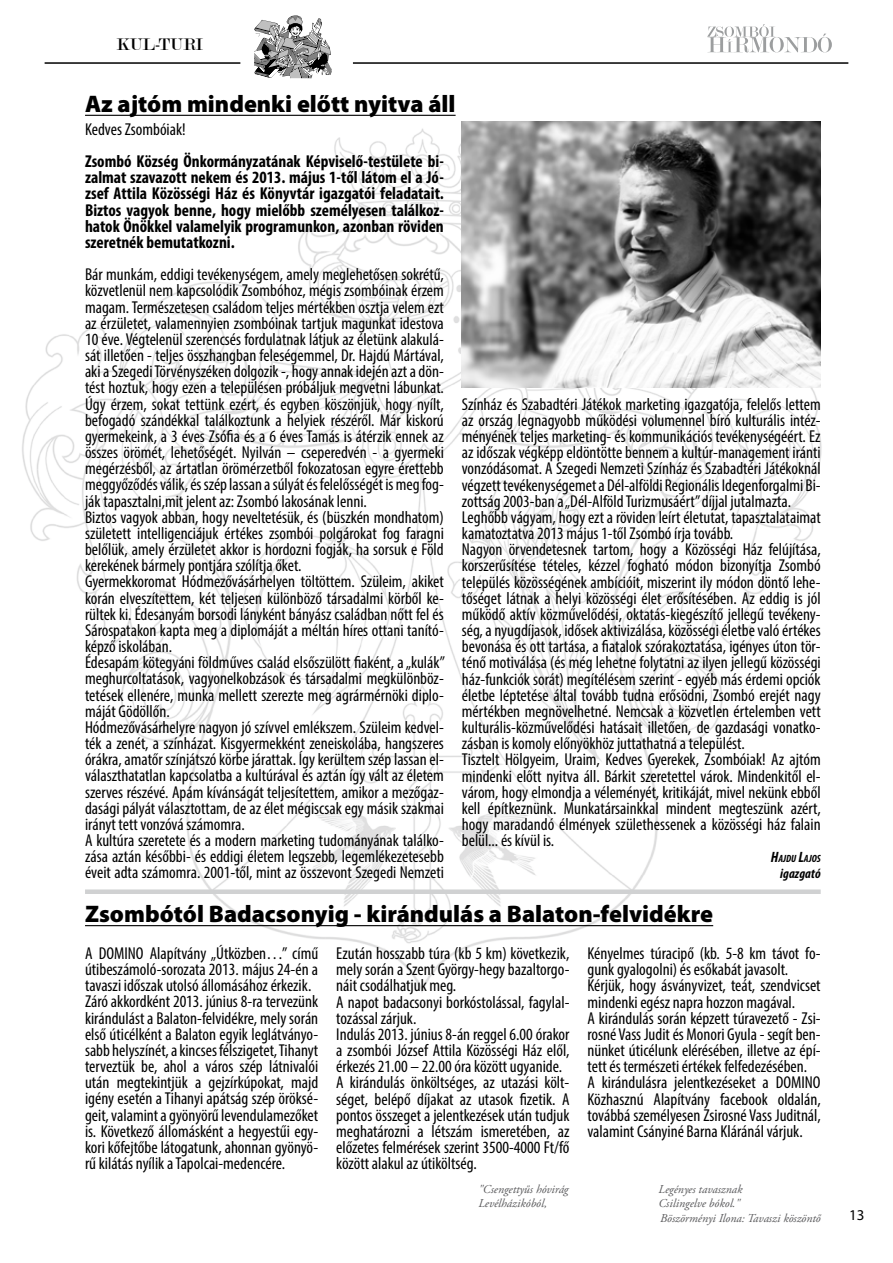
<style>
.page{position:relative;width:893px;height:1263px;background:#fff}
.page>*{position:absolute;margin:0;border:0;box-sizing:border-box;transform-origin:0 0}
.t1{font:900 24px "Myriad Pro";color:#000}
.t2{font:18px "Modern";letter-spacing:.01em;color:#000}
.t3{font:condensed 17.25px/16.2px "Myriad Pro";color:#000}
.t4{font:700 condensed 17.25px/16.2px "Myriad Pro";color:#000;text-align:justify}
.t5{font:15px "Myriad Pro";color:#000}
.t6{font:italic 700 condensed 13.5px "Myriad Pro";letter-spacing:.01em;color:#000}
.t7{font:italic 12px/14.4px "Adobe Garamond Pro";color:#58585a}
.t8{font:italic 700 condensed 10.5px "Myriad Pro";letter-spacing:.01em;color:#000}
.s1{font-size:15px}
</style>
<div class="page">
<img style="left:22px;top:114px;width:800px;height:878px">
<svg style="left:254px;top:16px;width:78px;height:63px"></svg>
<hr style="left:353px;top:62px;width:495px;height:2px;background:#000">
<hr style="left:45px;top:62px;width:195px;height:2px;background:#000">
<svg style="left:707px;top:24px;width:125px;height:28px"></svg>
<hr style="left:85px;top:115px;width:371px;height:1px;background:#000">
<img style="left:462px;top:121px;width:359px;height:267px">
<hr style="left:85px;top:925px;width:628px;height:1px;background:#000">
<div style="left:85px;top:889px;width:736px;height:5px;background:#d0d1d2"></div>
<p class="t2" style="left:116px;top:35px;width:78px">KUL-TURI</p>
<h1 class="t1" style="left:85px;top:90px;width:372px">Az ajtóm mindenki előtt nyitva áll</h1>
<p class="t3" style="left:85px;top:121px;width:102px">Kedves Zsombóiak!</p>
<p class="t4" style="left:85px;top:153px;width:360px">Zsombó Község Önkormányzatának Képviselő-testülete bi&shy;zalmat szavazott nekem és 2013. május 1-től látom el a Jó&shy;zsef Attila Közösségi Ház és Könyvtár igazgatói feladatait.<br>Biztos vagyok benne, hogy mielőbb személyesen találkoz&shy;hatok Önökkel valamelyik programunkon, azonban röviden szeretnék bemutatkozni.</p>
<p class="t3" style="left:85px;top:266px;width:362px">Bár munkám, eddigi tevékenységem, amely meglehetősen sokrétű, közvetlenül nem kapcsolódik Zsombóhoz, mégis zsombóinak érzem magam. Természetesen családom teljes mértékben osztja velem ezt az érzületet, valamennyien zsombóinak tartjuk magunkat idestova 10 éve. Végtelenül szerencsés fordulatnak látjuk az életünk alakulá&shy;sát illetően - teljes összhangban feleségemmel, Dr. Hajdú Mártával, aki a Szegedi Törvényszéken dolgozik -, hogy annak idején azt a dön&shy;tést hoztuk, hogy ezen a településen próbáljuk megvetni lábunkat.<br>Úgy érzem, sokat tettünk ezért, és egyben köszönjük, hogy nyílt, befogadó szándékkal találkoztunk a helyiek részéről. Már kiskorú gyermekeink, a 3 éves Zsófia és a 6 éves Tamás is átérzik ennek az összes örömét, lehetőségét. Nyilván – cseperedvén - a gyermeki megérzésből, az ártatlan örömérzetből fokozatosan egyre érettebb meggyőződés válik, és szép lassan a súlyát és felelősségét is meg fog&shy;ják tapasztalni,mit jelent az: Zsombó lakosának lenni.<br>Biztos vagyok abban, hogy neveltetésük, és (büszkén mondhatom) született intelligenciájuk értékes zsombói polgárokat fog faragni belőlük, amely érzületet akkor is hordozni fogják, ha sorsuk e Föld kerekének bármely pontjára szólítja őket.<br>Gyermekkoromat Hódmezővásárhelyen töltöttem. Szüleim, akiket korán elveszítettem, két teljesen különböző társadalmi körből ke&shy;rültek ki. Édesanyám borsodi lányként bányász családban nőtt fel és Sárospatakon kapta meg a diplomáját a méltán híres ottani tanító&shy;képző iskolában.<br>Édesapám kötegyáni földműves család elsőszülött fiaként, a „kulák” meghurcoltatások, vagyonelkobzások és társadalmi megkülönböz&shy;tetések ellenére, munka mellett szerezte meg agrármérnöki diplo&shy;máját Gödöllőn.<br>Hódmezővásárhelyre nagyon jó szívvel emlékszem. Szüleim kedvel&shy;ték a zenét, a színházat. Kisgyermekként zeneiskolába, hangszeres órákra, amatőr színjátszó körbe járattak. Így kerültem szép lassan el&shy;választhatatlan kapcsolatba a kultúrával és aztán így vált az életem szerves részévé. Apám kívánságát teljesítettem, amikor a mezőgaz&shy;dasági pályát választottam, de az élet mégiscsak egy másik szakmai irányt tett vonzóvá számomra.<br>A kultúra szeretete és a modern marketing tudományának találko&shy;zása aztán későbbi- és eddigi életem legszebb, legemlékezetesebb éveit adta számomra. 2001-től, mint az összevont Szegedi Nemzeti</p>
<p class="t3" style="left:462px;top:396px;width:360px">Színház és Szabadtéri Játékok marketing igazgatója, felelős lettem az ország legnagyobb működési volumennel bíró kulturális intéz&shy;ményének teljes marketing- és kommunikációs tevékenységéért. Ez az időszak végképp eldöntötte bennem a kultúr-management iránti vonzódásomat. A Szegedi Nemzeti Színház és Szabadtéri Játékoknál végzett tevékenységemet a Dél-alföldi Regionális Idegenforgalmi Bi&shy;zottság 2003-ban a „Dél-Alföld Turizmusáért” díjjal jutalmazta.<br>Leghőbb vágyam, hogy ezt a röviden leírt életutat, tapasztalataimat kamatoztatva 2013 május 1-től Zsombó írja tovább.<br>Nagyon örvendetesnek tartom, hogy a Közösségi Ház felújítása, korszerűsítése tételes, kézzel fogható módon bizonyítja Zsombó település közösségének ambícióit, miszerint ily módon döntő lehe&shy;tőséget látnak a helyi közösségi élet erősítésében. Az eddig is jól működő aktív közművelődési, oktatás-kiegészítő jellegű tevékeny&shy;ség, a nyugdíjasok, idősek aktivizálása, közösségi életbe való értékes bevonása és ott tartása, a fiatalok szórakoztatása, igényes úton tör&shy;ténő motiválása (és még lehetne folytatni az ilyen jellegű közösségi ház-funkciók sorát) megítélésem szerint - egyéb más érdemi opciók életbe léptetése által tovább tudna erősödni, Zsombó erejét nagy mértékben megnövelhetné. Nemcsak a közvetlen értelemben vett kulturális-közművelődési hatásait illetően, de gazdasági vonatko&shy;zásban is komoly előnyökhöz juttathatná a települést.<br>Tisztelt Hölgyeim, Uraim, Kedves Gyerekek, Zsombóiak! Az ajtóm mindenki előtt nyitva áll. Bárkit szeretettel várok. Mindenkitől el&shy;várom, hogy elmondja a véleményét, kritikáját, mivel nekünk ebből kell építkeznünk. Munkatársainkkal mindent megteszünk azért, hogy maradandó élmények születhessenek a közösségi ház falain belül... és kívül is.</p>
<p class="t8" style="left:771px;top:852px;width:51px"><span class="s1">H</span>AJDU <span class="s1">L</span>AJOS</p>
<p class="t6" style="left:780px;top:865px;width:42px">igazgató</p>
<h1 class="t1" style="left:85px;top:900px;width:630px">Zsombótól Badacsonyig - kirándulás a Balaton-felvidékre</h1>
<p class="t3" style="left:85px;top:945px;width:235px">A DOMINO Alapítvány „Útközben…” című útibeszámoló-sorozata 2013. május 24-én a tavaszi időszak utolsó állomásához érkezik.<br>Záró akkordként 2013. június 8-ra tervezünk kirándulást a Balaton-felvidékre, mely során első úticélként a Balaton egyik leglátványo&shy;sabb helyszínét, a kincses félszigetet, Tihanyt terveztük be, ahol a város szép látnivalói után megtekintjük a gejzírkúpokat, majd igény esetén a Tihanyi apátság szép öröksé&shy;geit, valamint a gyönyörű levendulamezőket is. Következő állomásként a hegyestűi egy&shy;kori kőfejtőbe látogatunk, ahonnan gyönyö&shy;rű kilátás nyílik a Tapolcai-medencére.</p>
<p class="t3" style="left:336px;top:945px;width:235px">Ezután hosszabb túra (kb 5 km) következik, mely során a Szent György-hegy bazaltorgo&shy;náit csodálhatjuk meg.<br>A napot badacsonyi borkóstolással, fagylal&shy;tozással zárjuk.<br>Indulás 2013. június 8-án reggel 6.00 órakor a zsombói József Attila Közösségi Ház elől, érkezés 21.00 – 22.00 óra között ugyanide.<br>A kirándulás önköltséges, az utazási költ&shy;séget, belépő díjakat az utasok fizetik. A pontos összeget a jelentkezések után tudjuk meghatározni a létszám ismeretében, az előzetes felmérések szerint 3500-4000 Ft/fő között alakul az útiköltség.</p>
<p class="t3" style="left:587px;top:945px;width:235px">Kényelmes túracipő (kb. 5-8 km távot fo&shy;gunk gyalogolni) és esőkabát javasolt.<br>Kérjük, hogy ásványvizet, teát, szendvicset mindenki egész napra hozzon magával.<br>A kirándulás során képzett túravezető - Zsi&shy;rosné Vass Judit és Monori Gyula - segít ben&shy;nünket úticélunk elérésében, illetve az épí&shy;tett és természeti értékek felfedezésében.<br>A kirándulásra jelentkezéseket a DOMINO Közhasznú Alapítvány facebook oldalán, továbbá személyesen Zsirosné Vass Juditnál, valamint Csányiné Barna Kláránál várjuk.</p>
<p class="t7" style="left:478px;top:1182px;width:92px">"Csengettyűs hóvirág<br>Levélházikóból,</p>
<p class="t7" style="left:658px;top:1182px;width:164px">Legényes tavasznak<br>Csilingelve bókol."<br>Böszörményi Ilona: Tavaszi köszöntő</p>
<p class="t5" style="left:849px;top:1206px;width:17px">13</p>
</div>
